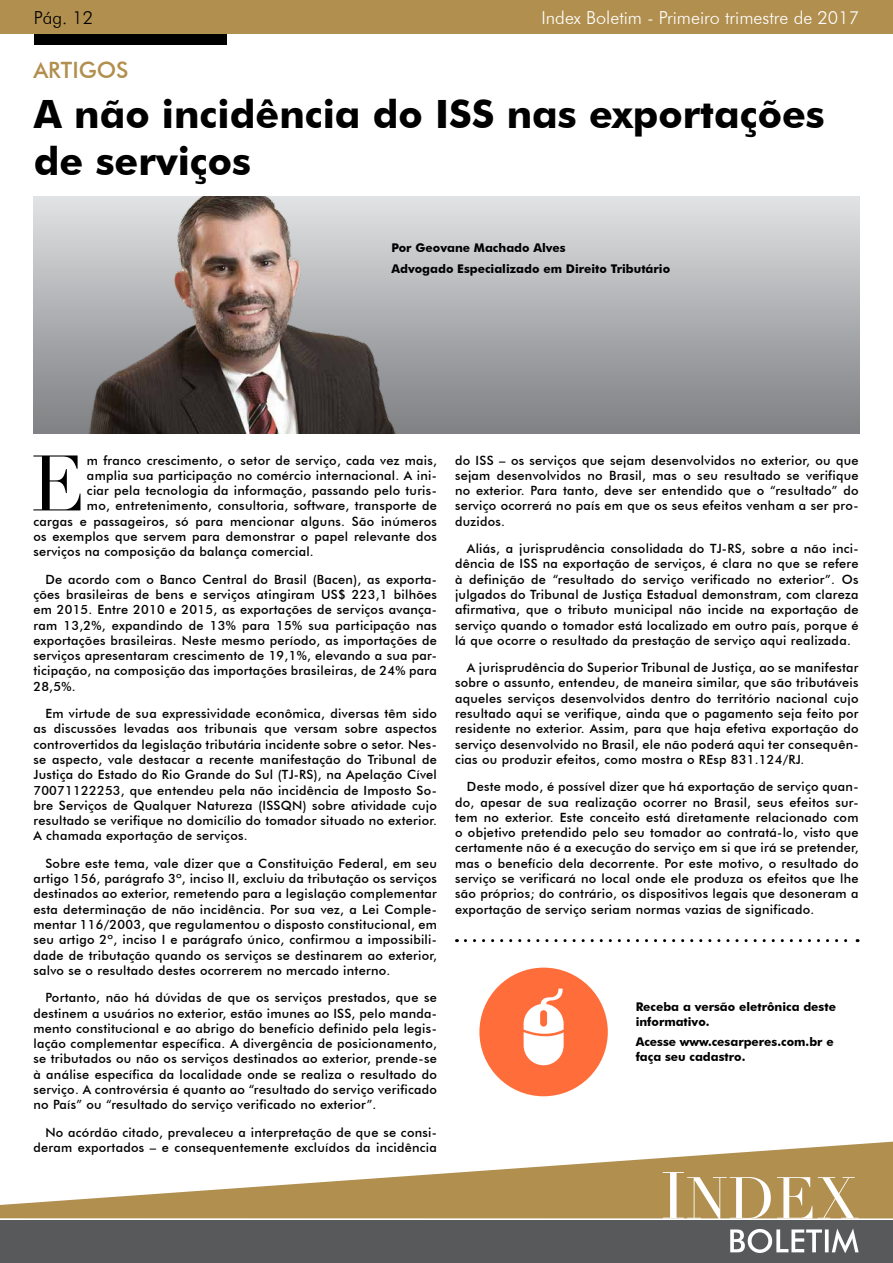
<style>
.page{position:relative;width:893px;height:1263px;background:#fff}
.page>*{position:absolute;margin:0;border:0;box-sizing:border-box;transform-origin:0 0}
.t1{font:77.25px "Didot";color:#000}
.t2{font:700 39px/46.8px "Futura BT";color:#000}
.t3{font:500 22.5px "Futura BT";color:#b18f4f}
.t4{font:300 18px "Futura BT";color:#fff}
.t5{font:300 18px "Futura BT";color:#000}
.t6{font:500 12.75px/15.3px "Futura BT";letter-spacing:.02em;color:#000;text-align:justify}
.t7{font:700 12px/14.4px "Futura BT";color:#000}
</style>
<div class="page">
<div style="left:0;top:0;width:893px;height:34px;background:#b18f4f"></div>
<div style="left:34px;top:34px;width:193px;height:11px;background:#000"></div>
<svg style="left:0;top:1141px;width:893px;height:77px;fill:#b18f4f"></svg>
<div style="left:0;top:1221px;width:893px;height:42px;background:#58595b"></div>
<svg style="left:730px;top:1228px;width:129px;height:25px"></svg>
<svg style="left:663px;top:1172px;width:196px;height:47px"></svg>
<svg style="left:465px;top:939px;width:393px;height:3px"></svg>
<div style="left:479px;top:968px;width:129px;height:128px;background:#ff6e3a;border-radius:50%"></div>
<svg style="left:524px;top:988px;width:40px;height:77px"></svg>
<div style="left:34px;top:196px;width:825px;height:238px;background:linear-gradient(to bottom,#e0e2e3,#7d7f82)"></div>
<img style="left:34px;top:196px;width:484px;height:238px">
<h3 class="t5" style="left:34px;top:6px;width:61px">Pág. 12</h3>
<h3 class="t4" style="left:541px;top:6px;width:319px">Index Boletim - Primeiro trimestre de 2017</h3>
<h3 class="t3" style="left:33px;top:56px;width:97px">ARTIGOS</h3>
<h2 class="t2" style="left:34px;top:91px;width:792px">A não incidência do ISS nas exportações de serviços</h2>
<p class="t7" style="left:391px;top:238px;width:280px;line-height:20.4px">Por Geovane Machado Alves<br>Advogado Especializado em Direito Tributário</p>
<h1 class="t1" style="left:31px;top:437px;width:56px">E</h1>
<p class="t6" style="left:87px;top:452px;width:351px">m franco crescimento, o setor de serviço, cada vez mais,</p>
<p class="t6" style="left:87px;top:468px;width:351px">amplia sua participação no comércio internacional. A ini-</p>
<p class="t6" style="left:87px;top:483px;width:351px">ciar pela tecnologia da informação, passando pelo turis-</p>
<p class="t6" style="left:87px;top:498px;width:351px">mo, entretenimento, consultoria, software, transporte de</p>
<p class="t6" style="left:33px;top:513px;width:405px">cargas e passageiros, só para mencionar alguns. São inúmeros</p>
<p class="t6" style="left:33px;top:529px;width:405px">os exemplos que servem para demonstrar o papel relevante dos</p>
<p class="t6" style="left:33px;top:544px;width:282px">serviços na composição da balança comercial.</p>
<p class="t6" style="left:33px;top:571px;width:405px;text-indent:12px">De acordo com o Banco Central do Brasil (Bacen), as exporta&shy;ções brasileiras de bens e serviços atingiram US$ 223,1 bilhões em 2015. Entre 2010 e 2015, as exportações de serviços avança&shy;ram 13,2%, expandindo de 13% para 15% sua participação nas exportações brasileiras. Neste mesmo período, as importações de serviços apresentaram crescimento de 19,1%, elevando a sua par&shy;ticipação, na composição das importações brasileiras, de 24% para 28,5%.</p>
<p class="t6" style="left:33px;top:706px;width:405px;text-indent:12px">Em virtude de sua expressividade econômica, diversas têm sido as discussões levadas aos tribunais que versam sobre aspectos controvertidos da legislação tributária incidente sobre o setor. Nes&shy;se aspecto, vale destacar a recente manifestação do Tribunal de Justiça do Estado do Rio Grande do Sul (TJ-RS), na Apelação Cível 70071122253, que entendeu pela não incidência de Imposto So&shy;bre Serviços de Qualquer Natureza (ISSQN) sobre atividade cujo resultado se verifique no domicílio do tomador situado no exterior.<br>A chamada exportação de serviços.</p>
<p class="t6" style="left:33px;top:855px;width:405px;text-indent:12px">Sobre este tema, vale dizer que a Constituição Federal, em seu artigo 156, parágrafo 3º, inciso II, excluiu da tributação os serviços destinados ao exterior, remetendo para a legislação complementar esta determinação de não incidência. Por sua vez, a Lei Comple&shy;mentar 116/2003, que regulamentou o disposto constitucional, em seu artigo 2º, inciso I e parágrafo único, confirmou a impossibili&shy;dade de tributação quando os serviços se destinarem ao exterior, salvo se o resultado destes ocorrerem no mercado interno.</p>
<p class="t6" style="left:33px;top:990px;width:405px;text-indent:12px">Portanto, não há dúvidas de que os serviços prestados, que se destinem a usuários no exterior, estão imunes ao ISS, pelo manda&shy;mento constitucional e ao abrigo do benefício definido pela legis&shy;lação complementar específica. A divergência de posicionamento, se tributados ou não os serviços destinados ao exterior, prende-se à análise específica da localidade onde se realiza o resultado do serviço. A controvérsia é quanto ao “resultado do serviço verificado no País” ou “resultado do serviço verificado no exterior”.</p>
<p class="t6" style="left:33px;top:1124px;width:405px;text-align:right">No acórdão citado, prevaleceu a interpretação de que se consi&shy;deram exportados – e consequentemente excluídos da incidência</p>
<p class="t6" style="left:455px;top:452px;width:405px">do ISS – os serviços que sejam desenvolvidos no exterior, ou que sejam desenvolvidos no Brasil, mas o seu resultado se verifique no exterior. Para tanto, deve ser entendido que o “resultado” do serviço ocorrerá no país em que os seus efeitos venham a ser pro&shy;duzidos.</p>
<p class="t6" style="left:455px;top:541px;width:405px;text-indent:12px">Aliás, a jurisprudência consolidada do TJ-RS, sobre a não inci&shy;dência de ISS na exportação de serviços, é clara no que se refere à definição de “resultado do serviço verificado no exterior”. Os julgados do Tribunal de Justiça Estadual demonstram, com clareza afirmativa, que o tributo municipal não incide na exportação de serviço quando o tomador está localizado em outro país, porque é lá que ocorre o resultado da prestação de serviço aqui realizada.</p>
<p class="t6" style="left:455px;top:660px;width:405px;text-indent:12px">A jurisprudência do Superior Tribunal de Justiça, ao se manifestar sobre o assunto, entendeu, de maneira similar, que são tributáveis aqueles serviços desenvolvidos dentro do território nacional cujo resultado aqui se verifique, ainda que o pagamento seja feito por residente no exterior. Assim, para que haja efetiva exportação do serviço desenvolvido no Brasil, ele não poderá aqui ter consequên&shy;cias ou produzir efeitos, como mostra o REsp 831.124/RJ.</p>
<p class="t6" style="left:455px;top:779px;width:405px;text-indent:12px">Deste modo, é possível dizer que há exportação de serviço quan&shy;do, apesar de sua realização ocorrer no Brasil, seus efeitos sur&shy;tem no exterior. Este conceito está diretamente relacionado com o objetivo pretendido pelo seu tomador ao contratá-lo, visto que certamente não é a execução do serviço em si que irá se pretender, mas o benefício dela decorrente. Por este motivo, o resultado do serviço se verificará no local onde ele produza os efeitos que lhe são próprios; do contrário, os dispositivos legais que desoneram a exportação de serviço seriam normas vazias de significado.</p>
<p class="t7" style="left:636px;top:1000px;width:202px">Receba a versão eletrônica deste informativo.</p>
<p class="t7" style="left:636px;top:1034px;width:199px">Acesse www.cesarperes.com.br e faça seu cadastro.</p>
</div>
